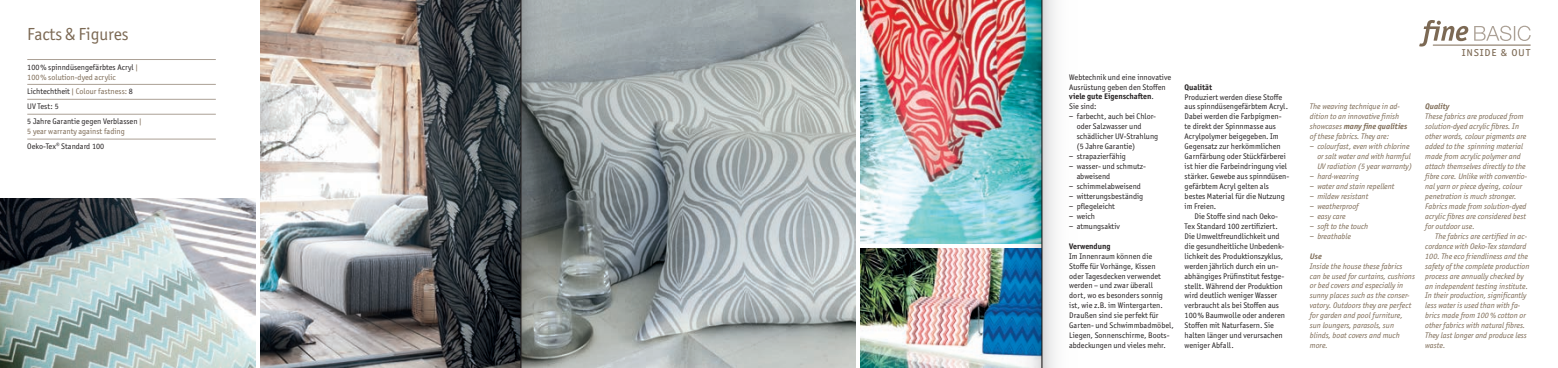
<style>
.page{position:relative;width:1558px;height:368px;background:#fff}
.page>*{position:absolute;margin:0;border:0;box-sizing:border-box;transform-origin:0 0}
.t1{font:17.5px "Officina Sans ITC Pro";letter-spacing:-.005em;color:#7c6954}
.t2{font:12.69px "Officina Sans ITC Pro";letter-spacing:.06em;color:#7c6954}
.t3{font:8.05px/9.9px "Officina Sans ITC Pro";color:#231f20}
.t4{font:italic 8.05px/9.9px "Officina Sans ITC Pro";color:#7c6954}
.t5{font:700 8.05px "Officina Sans ITC Pro";color:#231f20}
.t6{font:italic 700 8.05px "Officina Sans ITC Pro";color:#7c6954}
.t7{font:8.05px "Officina Sans ITC Pro";color:#7c6954}
.s1{color:#7c6954}
.s2{font-weight:400}
</style>
<div class="page">
<img style="left:570px;top:0;width:286px;height:367px">
<img style="left:260px;top:0;width:211px;height:367px">
<hr style="left:1433px;top:45px;width:97px;height:1px;background:#7c6954">
<svg style="left:1474px;top:26px;width:56px;height:15px"></svg>
<svg style="left:1419px;top:20px;width:49px;height:26px"></svg>
<img style="left:861px;top:0;width:131px;height:243px">
<img style="left:861px;top:248px;width:131px;height:119px">
<img style="left:0;top:198px;width:255px;height:169px">
<hr style="left:27px;top:59px;width:189px;height:1px;background:#aba095">
<hr style="left:27px;top:84px;width:189px;height:1px;background:#aba095">
<hr style="left:27px;top:99px;width:189px;height:1px;background:#aba095">
<hr style="left:27px;top:114px;width:189px;height:1px;background:#aba095">
<hr style="left:27px;top:139px;width:189px;height:1px;background:#aba095">
<svg style="left:522px;top:0;width:48px;height:367px;background:#7c8382"></svg>
<svg style="left:471px;top:0;width:50px;height:367px;background:#2d3338"></svg>
<div style="left:1042px;top:0;width:49px;height:367px;background:linear-gradient(to right,#e9e9e9,#fff)"></div>
<img style="left:992px;top:0;width:50px;height:367px">
<hr style="left:1042px;top:0;width:1px;height:367px;background:#231f20">
<hr style="left:521px;top:0;width:1px;height:367px;background:#231f20">
<h1 class="t1" style="left:27px;top:23px;width:103px">Facts &amp; Figures</h1>
<p class="t3" style="left:27px;top:62px;width:112px">100% spinndüsengefärbtes Acryl <span class="s1">|<br>100% solution-dyed acrylic</span></p>
<p class="t3" style="left:27px;top:84px;width:116px;line-height:14.9px">Lichtechtheit <span class="s1">| Colour fastness:</span> 8<br>UV Test: 5<br>5 Jahre Garantie gegen Verblassen <span class="s1">|</span></p>
<p class="t7" style="left:27px;top:126px;width:99px">5 year warranty against fading</p>
<p class="t3" style="left:27px;top:141px;width:78px">Oeko-Tex® Standard 100</p>
<p class="t3" style="left:1069px;top:72px;width:103px">Webtechnik und eine innovative</p>
<p class="t3" style="left:1069px;top:82px;width:98px">Ausrüstung geben den Stoffen</p>
<p class="t5" style="left:1069px;top:91px;width:86px">viele gute Eigenschaften<span class="s2">.</span></p>
<p class="t3" style="left:1069px;top:101px;width:29px">Sie sind:</p>
<p class="t3" style="left:1069px;top:111px;width:88px">− farbecht, auch bei Chlor-</p>
<p class="t3" style="left:1076px;top:121px;width:66px">oder Salzwasser und</p>
<p class="t3" style="left:1076px;top:131px;width:83px">schädlicher UV-Strahlung</p>
<p class="t3" style="left:1076px;top:141px;width:60px">(5 Jahre Garantie)</p>
<p class="t3" style="left:1069px;top:151px;width:58px">− strapazierfähig</p>
<p class="t3" style="left:1069px;top:161px;width:78px">− wasser- und schmutz-</p>
<p class="t3" style="left:1076px;top:171px;width:35px">abweisend</p>
<p class="t3" style="left:1069px;top:181px;width:73px">− schimmelabweisend</p>
<p class="t3" style="left:1069px;top:191px;width:76px">− witterungsbeständig</p>
<p class="t3" style="left:1069px;top:201px;width:47px">− pflegeleicht</p>
<p class="t3" style="left:1069px;top:211px;width:27px">− weich</p>
<p class="t3" style="left:1069px;top:221px;width:52px">− atmungsaktiv</p>
<p class="t5" style="left:1069px;top:240px;width:43px">Verwendung</p>
<p class="t3" style="left:1069px;top:250px;width:106px">Im Innenraum können die<br>Stoffe für Vorhänge, Kissen<br>oder Tagesdecken verwendet werden – und zwar überall<br>dort, wo es besonders sonnig ist, wie z.B. im Wintergarten.<br>Draußen sind sie perfekt für<br>Garten- und Schwimmbadmöbel,<br>Liegen, Sonnenschirme, Boots&shy;abdeckungen und vieles mehr.</p>
<p class="t5" style="left:1184px;top:82px;width:29px">Qualität</p>
<p class="t3" style="left:1184px;top:92px;width:106px">Produziert werden diese Stoffe aus spinndüsengefärbtem Acryl.<br>Dabei werden die Farbpigmen&shy;te direkt der Spinnmasse aus<br>Acrylpolymer beigegeben. Im<br>Gegensatz zur herkömmlichen<br>Garnfärbung oder Stückfärberei ist hier die Farbeindringung viel stärker. Gewebe aus spinndüsen&shy;gefärbtem Acryl gelten als bestes Material für die Nutzung im Freien.</p>
<p class="t3" style="left:1184px;top:211px;width:102px;text-indent:10px">Die Stoffe sind nach Oeko-<br>Tex Standard 100 zertifiziert.<br>Die Umweltfreundlichkeit und die gesundheitliche Unbedenk&shy;lichkeit des Produktionszyklus, werden jährlich durch ein un&shy;abhängiges Prüfinstitut festge&shy;stellt. Während der Produktion wird deutlich weniger Wasser verbraucht als bei Stoffen aus<br>100% Baumwolle oder anderen<br>Stoffen mit Naturfasern. Sie halten länger und verursachen weniger Abfall.</p>
<h2 class="t2" style="left:1461px;top:44px;width:70px">inside &amp; out</h2>
<p class="t4" style="left:1310px;top:102px;width:92px">The weaving technique in ad-</p>
<p class="t4" style="left:1310px;top:111px;width:91px">dition to an innovative finish</p>
<p class="t6" style="left:1310px;top:121px;width:99px"><span class="s2">showcases</span> many fine qualities</p>
<p class="t4" style="left:1310px;top:131px;width:81px">of these fabrics. They are:</p>
<p class="t4" style="left:1310px;top:141px;width:101px">− colourfast, even with chlorine</p>
<p class="t4" style="left:1317px;top:151px;width:95px">or salt water and with harmful</p>
<p class="t4" style="left:1317px;top:161px;width:97px">UV radiation (5 year warranty)</p>
<p class="t4" style="left:1310px;top:171px;width:51px">− hard-wearing</p>
<p class="t4" style="left:1310px;top:181px;width:86px">− water and stain repellent</p>
<p class="t4" style="left:1310px;top:191px;width:60px">− mildew resistant</p>
<p class="t4" style="left:1310px;top:201px;width:50px">− weatherproof</p>
<p class="t4" style="left:1310px;top:211px;width:37px">− easy care</p>
<p class="t4" style="left:1310px;top:221px;width:60px">− soft to the touch</p>
<p class="t4" style="left:1310px;top:231px;width:43px">− breathable</p>
<p class="t6" style="left:1310px;top:250px;width:13px">Use</p>
<p class="t4" style="left:1310px;top:260px;width:107px">Inside the house these fabrics can be used for curtains, cushions or bed covers and especially in sunny places such as the conser&shy;vatory. Outdoors they are perfect for garden and pool furniture, sun loungers, parasols, sun blinds, boat covers and much more.</p>
<p class="t6" style="left:1425px;top:102px;width:26px">Quality</p>
<p class="t4" style="left:1425px;top:111px;width:103px">These fabrics are produced from solution-dyed acrylic fibres. In other words, colour pigments are added to the spinning material made from acrylic polymer and attach themselves directly to the fibre core. Unlike with conventio&shy;nal yarn or piece dyeing, colour penetration is much stronger.<br>Fabrics made from solution-dyed acrylic fibres are considered best for outdoor use.</p>
<p class="t4" style="left:1425px;top:231px;width:106px;text-indent:10px">The fabrics are certified in ac&shy;cordance with Oeko-Tex standard<br>100. The eco friendliness and the safety of the complete production process are annually checked by an independent testing institute.<br>In their production, significantly less water is used than with fa&shy;brics made from 100% cotton or other fabrics with natural fibres.<br>They last longer and produce less waste.</p>
</div>
